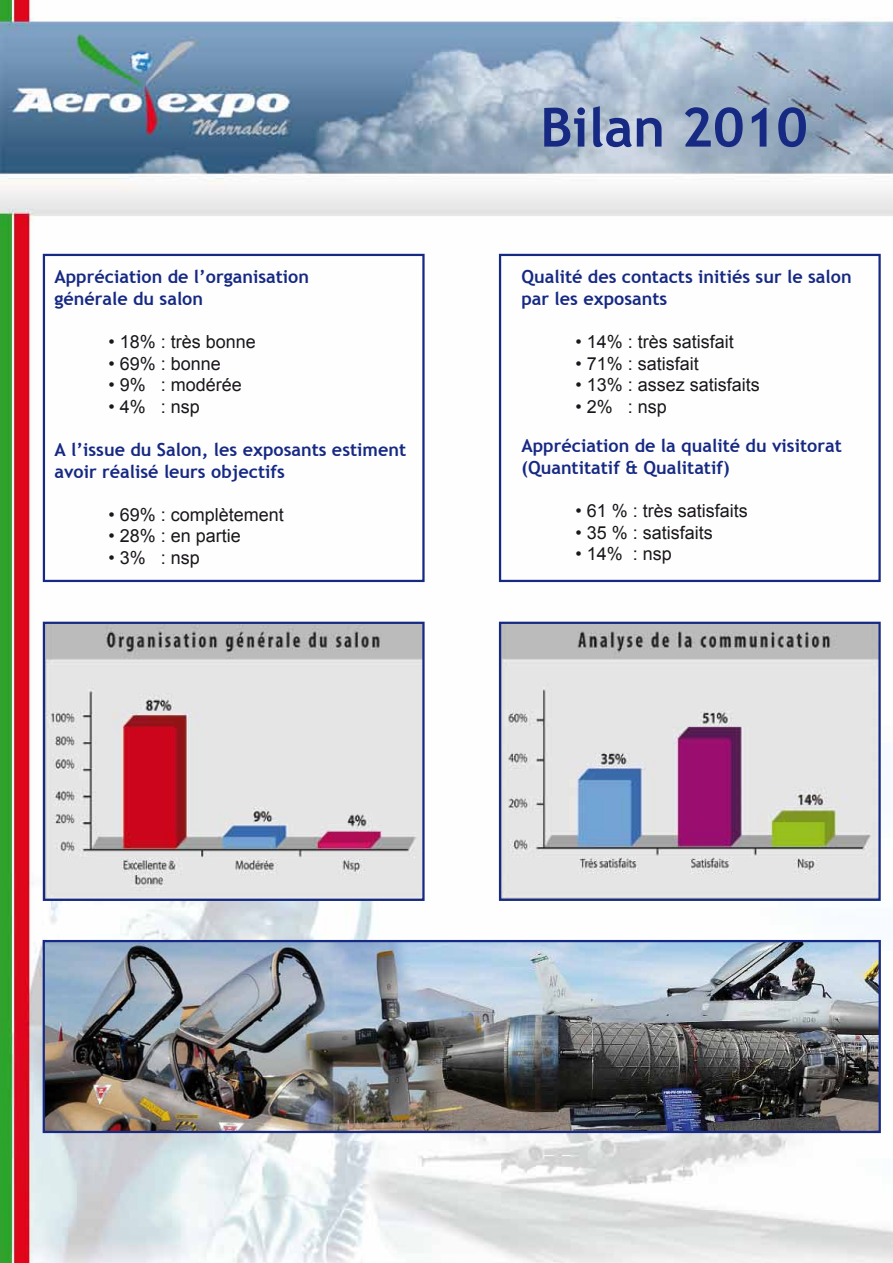
<style>
.page{position:relative;width:893px;height:1263px;background:#fff}
.page>*{position:absolute;margin:0;border:0;box-sizing:border-box;transform-origin:0 0}
.t1{font:700 54px "Trebuchet MS";color:#162983}
.t2{font:700 18px/21.6px "Trebuchet MS";color:#162983}
.t3{font:18px "Arial";color:#1a171c}
</style>
<div class="page">
<img style="left:0;top:0;width:893px;height:1263px">
<img style="left:46px;top:943px;width:832px;height:187px">
<div style="left:43px;top:940px;width:838px;height:193px;border:2px solid #162983"></div>
<div style="left:43px;top:254px;width:382px;height:328px;border:2px solid #162983"></div>
<div style="left:499px;top:254px;width:382px;height:328px;border:2px solid #162983"></div>
<img style="left:46px;top:625px;width:376px;height:273px">
<img style="left:502px;top:625px;width:376px;height:273px">
<div style="left:43px;top:622px;width:382px;height:279px;border:2px solid #162983"></div>
<div style="left:499px;top:622px;width:382px;height:279px;border:2px solid #162983"></div>
<p class="t2" style="left:54px;top:266px;width:256px">Appréciation de l’organisation générale du salon</p>
<p class="t3" style="left:108px;top:330px;width:149px">• 18% : très bonne</p>
<p class="t3" style="left:108px;top:351px;width:114px">• 69% : bonne</p>
<p class="t3" style="left:108px;top:373px;width:135px">• 9% : modérée</p>
<p class="t3" style="left:108px;top:395px;width:93px">• 4% : nsp</p>
<p class="t2" style="left:54px;top:439px;width:353px">A l’issue du Salon, les exposants estiment avoir réalisé leurs objectifs</p>
<p class="t3" style="left:108px;top:503px;width:177px">• 69% : complètement</p>
<p class="t3" style="left:108px;top:524px;width:134px">• 28% : en partie</p>
<p class="t3" style="left:108px;top:546px;width:93px">• 3% : nsp</p>
<h1 class="t1" style="left:540px;top:94px;width:269px">Bilan 2010</h1>
<p class="t2" style="left:521px;top:266px;width:332px">Qualité des contacts initiés sur le salon par les exposants</p>
<p class="t3" style="left:575px;top:330px;width:160px">• 14% : très satisfait</p>
<p class="t3" style="left:575px;top:351px;width:125px">• 71% : satisfait</p>
<p class="t3" style="left:575px;top:373px;width:186px">• 13% : assez satisfaits</p>
<p class="t3" style="left:575px;top:395px;width:93px">• 2% : nsp</p>
<p class="t2" style="left:521px;top:435px;width:322px">Appréciation de la qualité du visitorat (Quantitatif &amp; Qualitatif)</p>
<p class="t3" style="left:575px;top:499px;width:174px">• 61 % : très satisfaits</p>
<p class="t3" style="left:575px;top:521px;width:139px">• 35 % : satisfaits</p>
<p class="t3" style="left:575px;top:542px;width:98px">• 14% : nsp</p>
</div>
